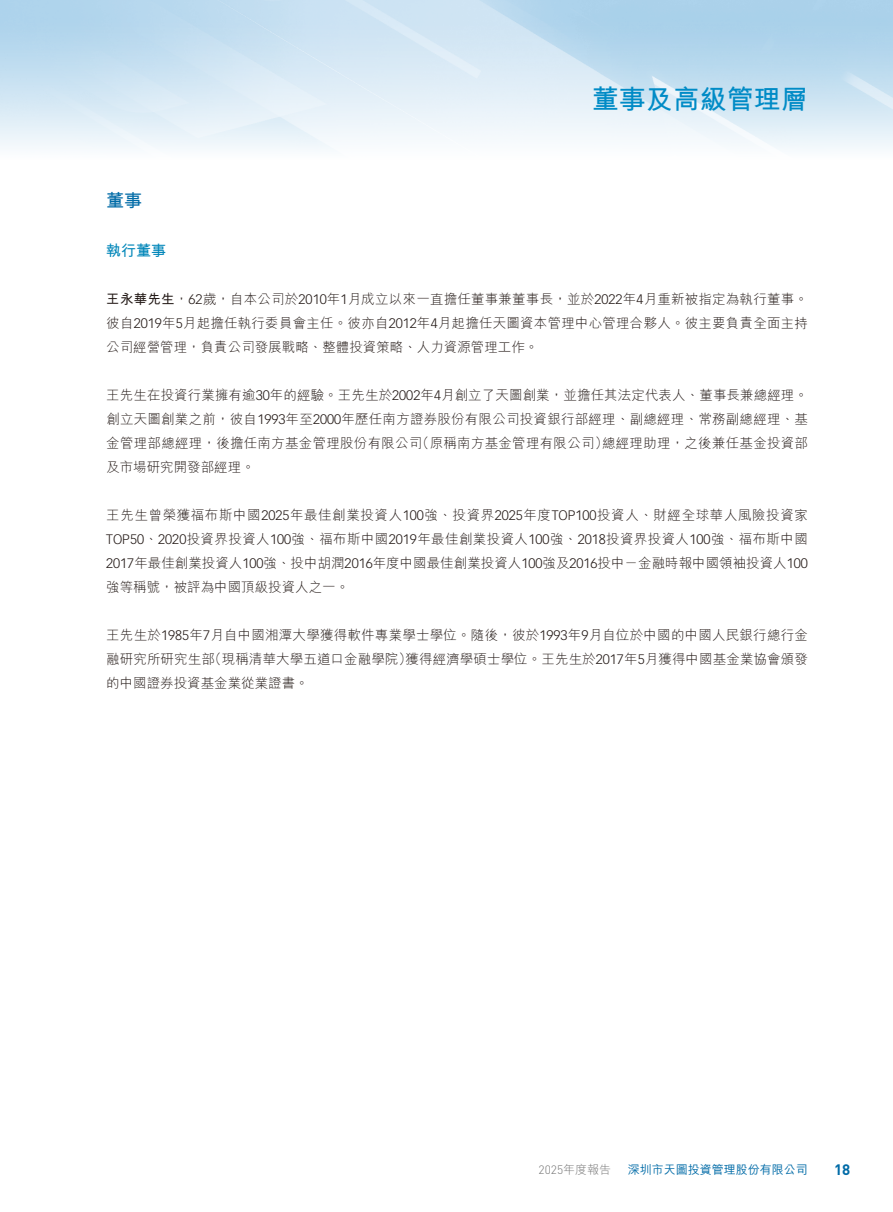
<style>
.page{position:relative;width:893px;height:1212px;background:#fff}
.page>*{position:absolute;margin:0;border:0;box-sizing:border-box;transform-origin:0 0}
.t1{font:700 27px "M Hei HK";color:#008bc6}
.t2{font:700 18px "M Hei HK";color:#006ba7}
.t3{font:700 15px "M Hei HK";color:#0086b9}
.t4{font:700 15px "DIN Pro";color:#006ba7}
.t5{font:300 13.5px/24px "M Hei HK";letter-spacing:.005em;color:#231916;text-align:justify}
.t6{font:500 12px "M Hei HK";color:#006ba7}
.t7{font:300 12px "DIN Pro";color:#727272}
.s1{font-weight:700}
.s2{font-family:"Vectora LT Std"}
.s3{font-family:"M Hei HK"}
</style>
<div class="page">
<h1 class="t1" style="left:592px;top:80px;width:217px">董事及高級管理層</h1>
<h2 class="t2" style="left:106px;top:188px;width:37px">董事</h2>
<p class="t3" style="left:106px;top:239px;width:61px">執行董事</p>
<p class="t5" style="left:106px;top:287px;width:703px"><span class="s1">王永華先生</span>，<span class="s2">62</span>歲，自本公司於<span class="s2">2010</span>年<span class="s2">1</span>月成立以來一直擔任董事兼董事長，並於<span class="s2">2022</span>年<span class="s2">4</span>月重新被指定為執行董事。彼自<span class="s2">2019</span>年<span class="s2">5</span>月起擔任執行委員會主任。彼亦自<span class="s2">2012</span>年<span class="s2">4</span>月起擔任天圖資本管理中心管理合夥人。彼主要負責全面主持公司經營管理，負責公司發展戰略、整體投資策略、人力資源管理工作。</p>
<p class="t5" style="left:106px;top:383px;width:703px;text-align:right">王先生在投資行業擁有逾<span class="s2">30</span>年的經驗。王先生於<span class="s2">2002</span>年<span class="s2">4</span>月創立了天圖創業，並擔任其法定代表人、董事長兼總經理。創立天圖創業之前，彼自<span class="s2">1993</span>年至<span class="s2">2000</span>年歷任南方證券股份有限公司投資銀行部經理、副總經理、常務副總經理、基總經理助理，之後兼任基金投資部</p>
<p class="t5" style="left:416px;top:431px;width:194px">（原稱南方基金管理有限公司）</p>
<p class="t5" style="left:106px;top:431px;width:318px">金管理部總經理，後擔任南方基金管理股份有限公司及市場研究開發部經理。</p>
<p class="t5" style="left:106px;top:503px;width:703px">王先生曾榮獲福布斯中國<span class="s2">2025</span>年最佳創業投資人<span class="s2">100</span>強、投資界<span class="s2">2025</span>年度<span class="s2">TOP100</span>投資人、財經全球華人風險投資家<span class="s2">TOP50</span>、<span class="s2">2020</span>投資界投資人<span class="s2">100</span>強、福布斯中國<span class="s2">2019</span>年最佳創業投資人<span class="s2">100</span>強、<span class="s2">2018</span>投資界投資人<span class="s2">100</span>強、福布斯中國<span class="s2">2017</span>年最佳創業投資人<span class="s2">100</span>強、投中胡潤<span class="s2">2016</span>年度中國最佳創業投資人<span class="s2">100</span>強及<span class="s2">2016</span>投中－金融時報中國領袖投資人<span class="s2">100</span>強等稱號，被評為中國頂級投資人之一。</p>
<p class="t5" style="left:106px;top:623px;width:703px;text-align:right">王先生於<span class="s2">1985</span>年<span class="s2">7</span>月自中國湘潭大學獲得軟件專業學士學位。隨後，彼於<span class="s2">1993</span>年<span class="s2">9</span>月自位於中國的中國人民銀行總行金獲得經濟學碩士學位。王先生於<span class="s2">2017</span>年<span class="s2">5</span>月獲得中國基金業協會頒發</p>
<p class="t5" style="left:208px;top:647px;width:205px">（現稱清華大學五道口金融學院）</p>
<p class="t5" style="left:106px;top:647px;width:204px">融研究所研究生部<br>的中國證券投資基金業從業證書。</p>
<p class="t7" style="left:539px;top:1161px;width:74px">2025<span class="s3">年度報告</span></p>
<p class="t6" style="left:628px;top:1161px;width:181px">深圳市天圖投資管理股份有限公司</p>
<p class="t4" style="left:834px;top:1159px;width:18px">18</p>
</div>
